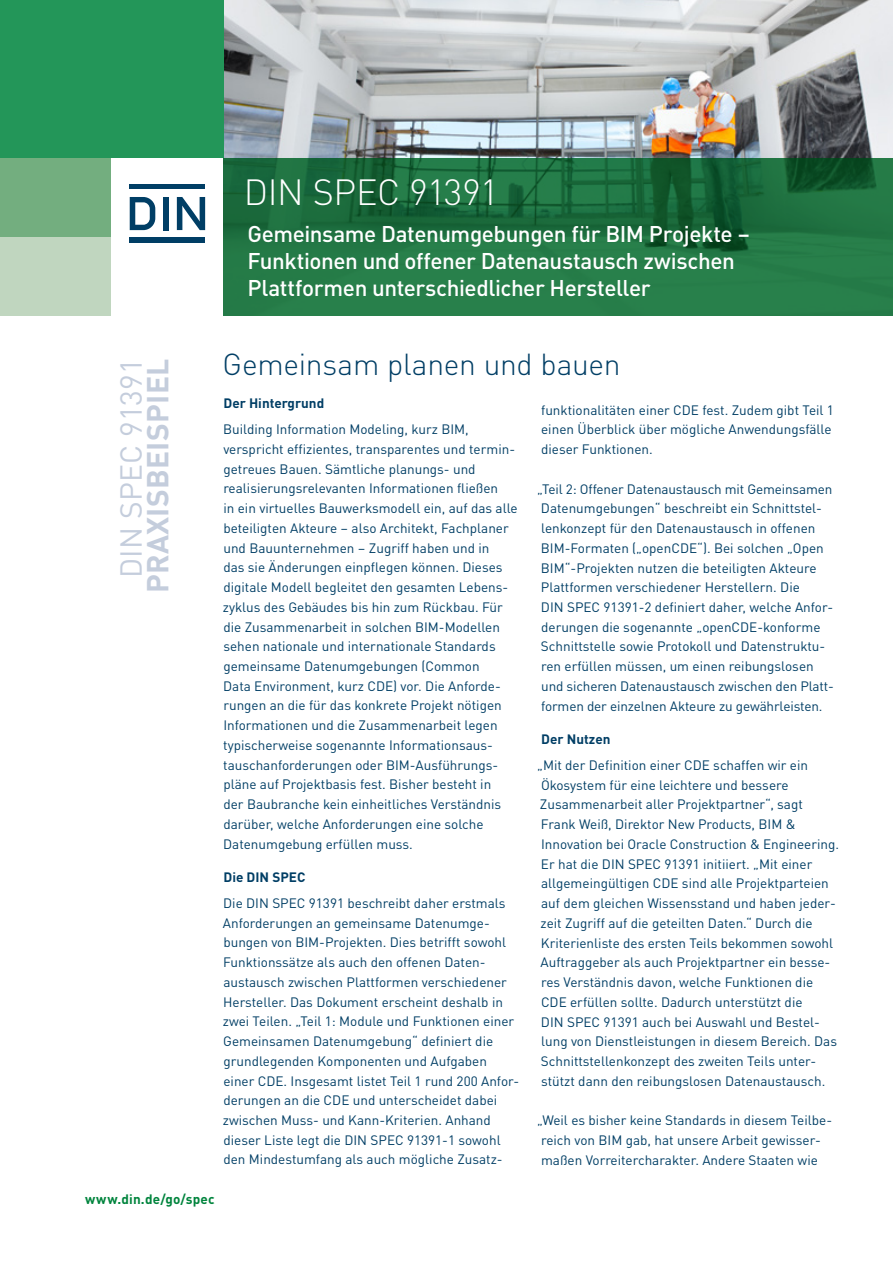
<style>
.page{position:relative;width:893px;height:1263px;background:#fff}
.page>*{position:absolute;margin:0;border:0;box-sizing:border-box;transform-origin:0 0}
.t1{font:300 36px "DINOT";letter-spacing:-.02em;color:#fff}
.t2{font:300 30px "DINOT";letter-spacing:-.01em;color:#003e65}
.t3{font:700 30px "DINOT";letter-spacing:.01em;color:#c4cddc}
.t4{font:30px "DINOT";letter-spacing:.01em;color:#c4cddc}
.t5{font:500 22.5px/27px "DINOT";letter-spacing:-.02em;color:#fff}
.t6{font:13.5px/19.8px "DINOT";color:#003e65}
.t7{font:700 13.5px "DINOT";color:#003e65}
.t8{font:700 13.5px "DINOT";letter-spacing:.015em;color:#00843d}
</style>
<div class="page">
<img style="left:223px;top:0;width:670px;height:158px">
<div style="left:0;top:0;width:112px;height:316px;background:#c0d6bf"></div>
<div style="left:0;top:0;width:112px;height:237px;background:#73ae7f"></div>
<div style="left:0;top:0;width:223px;height:158px;background:#239659"></div>
<svg style="left:223px;top:158px;width:670px;height:158px;background:#207241"></svg>
<svg style="left:130px;top:197px;width:25px;height:33px"></svg>
<div style="left:130px;top:184px;width:75px;height:5px;background:#003e65"></div>
<div style="left:163px;top:197px;width:5px;height:33px;background:#003e65"></div>
<svg style="left:177px;top:197px;width:28px;height:33px"></svg>
<div style="left:130px;top:238px;width:75px;height:5px;background:#003e65"></div>
<h1 class="t1" style="left:244px;top:164px;width:256px">DIN SPEC 91391</h1>
<h3 class="t5" style="left:247px;top:218px;width:504px">Gemeinsame Datenumgebungen für BIM Projekte –<br>Funktionen und offener Datenaustausch zwischen<br>Plattformen unterschiedlicher Hersteller</h3>
<h2 class="t4" style="left:108px;top:578px;width:221px;rotate:-90deg">DIN SPEC 91391</h2>
<h2 class="t3" style="left:134px;top:593px;width:236px;rotate:-90deg">PRAXISBEISPIEL</h2>
<h2 class="t2" style="left:223px;top:341px;width:400px">Gemeinsam planen und bauen</h2>
<p class="t7" style="left:223px;top:393px;width:102px">Der Hintergrund</p>
<p class="t6" style="left:223px;top:418px;width:296px">Building Information Modeling, kurz BIM, verspricht effizientes, transparentes und termin&shy;getreues Bauen. Sämtliche planungs- und realisierungsrelevanten Informationen fließen<br>in ein virtuelles Bauwerksmodell ein, auf das alle beteiligten Akteure – also Architekt, Fachplaner und Bauunternehmen – Zugriff haben und in<br>das sie Änderungen einpflegen können. Dieses digitale Modell begleitet den gesamten Lebens&shy;zyklus des Gebäudes bis hin zum Rückbau. Für die Zusammenarbeit in solchen BIM-Modellen sehen nationale und internationale Standards gemeinsame Datenumgebungen (Common<br>Data Environment, kurz CDE) vor. Die Anforde&shy;rungen an die für das konkrete Projekt nötigen Informationen und die Zusammenarbeit legen typischerweise sogenannte Informationsaus&shy;tauschanforderungen oder BIM-Ausführungs&shy;pläne auf Projektbasis fest. Bisher besteht in<br>der Baubranche kein einheitliches Verständnis darüber, welche Anforderungen eine solche Datenumgebung erfüllen muss.</p>
<p class="t7" style="left:223px;top:867px;width:83px">Die DIN SPEC</p>
<p class="t6" style="left:223px;top:892px;width:298px">Die DIN SPEC 91391 beschreibt daher erstmals Anforderungen an gemeinsame Datenumge&shy;bungen von BIM-Projekten. Dies betrifft sowohl Funktionssätze als auch den offenen Daten&shy;austausch zwischen Plattformen verschiedener Hersteller. Das Dokument erscheint deshalb in zwei Teilen. „Teil 1: Module und Funktionen einer Gemeinsamen Datenumgebung“ definiert die grundlegenden Komponenten und Aufgaben einer CDE. Insgesamt listet Teil 1 rund 200 Anfor&shy;derungen an die CDE und unterscheidet dabei zwischen Muss- und Kann-Kriterien. Anhand dieser Liste legt die DIN SPEC 91391-1 sowohl den Mindestumfang als auch mögliche Zusatz-</p>
<p class="t6" style="left:541px;top:399px;width:294px">funktionalitäten einer CDE fest. Zudem gibt Teil 1 einen Überblick über mögliche Anwendungsfälle dieser Funktionen.</p>
<p class="t6" style="left:537px;top:478px;width:298px">„Teil 2: Offener Datenaustausch mit Gemeinsamen Datenumgebungen“ beschreibt ein Schnittstel&shy;lenkonzept für den Datenaustausch in offenen BIM-Formaten („openCDE“). Bei solchen „Open BIM“-Projekten nutzen die beteiligten Akteure Plattformen verschiedener Herstellern. Die<br>DIN SPEC 91391-2 definiert daher, welche Anfor&shy;derungen die sogenannte „openCDE-konforme Schnittstelle sowie Protokoll und Datenstruktu&shy;ren erfüllen müssen, um einen reibungslosen und sicheren Datenaustausch zwischen den Platt&shy;formen der einzelnen Akteure zu gewährleisten.</p>
<p class="t7" style="left:541px;top:729px;width:71px">Der Nutzen</p>
<p class="t6" style="left:537px;top:754px;width:303px">„Mit der Definition einer CDE schaffen wir ein Ökosystem für eine leichtere und bessere Zusammenarbeit aller Projektpartner“, sagt<br>Frank Weiß, Direktor New Products, BIM &amp; Innovation bei Oracle Construction &amp; Engineering.<br>Er hat die DIN SPEC 91391 initiiert. „Mit einer allgemeingültigen CDE sind alle Projektparteien auf dem gleichen Wissensstand und haben jeder&shy;zeit Zugriff auf die geteilten Daten.“ Durch die Kriterienliste des ersten Teils bekommen sowohl Auftraggeber als auch Projektpartner ein besse&shy;res Verständnis davon, welche Funktionen die<br>CDE erfüllen sollte. Dadurch unterstützt die<br>DIN SPEC 91391 auch bei Auswahl und Bestel&shy;lung von Dienstleistungen in diesem Bereich. Das Schnittstellenkonzept des zweiten Teils unter&shy;stützt dann den reibungslosen Datenaustausch.</p>
<p class="t6" style="left:537px;top:1109px;width:296px">„Weil es bisher keine Standards in diesem Teilbe&shy;reich von BIM gab, hat unsere Arbeit gewisser&shy;maßen Vorreitercharakter. Andere Staaten wie</p>
<p class="t8" style="left:85px;top:1188px;width:131px">www.din.de/go/spec</p>
</div>
